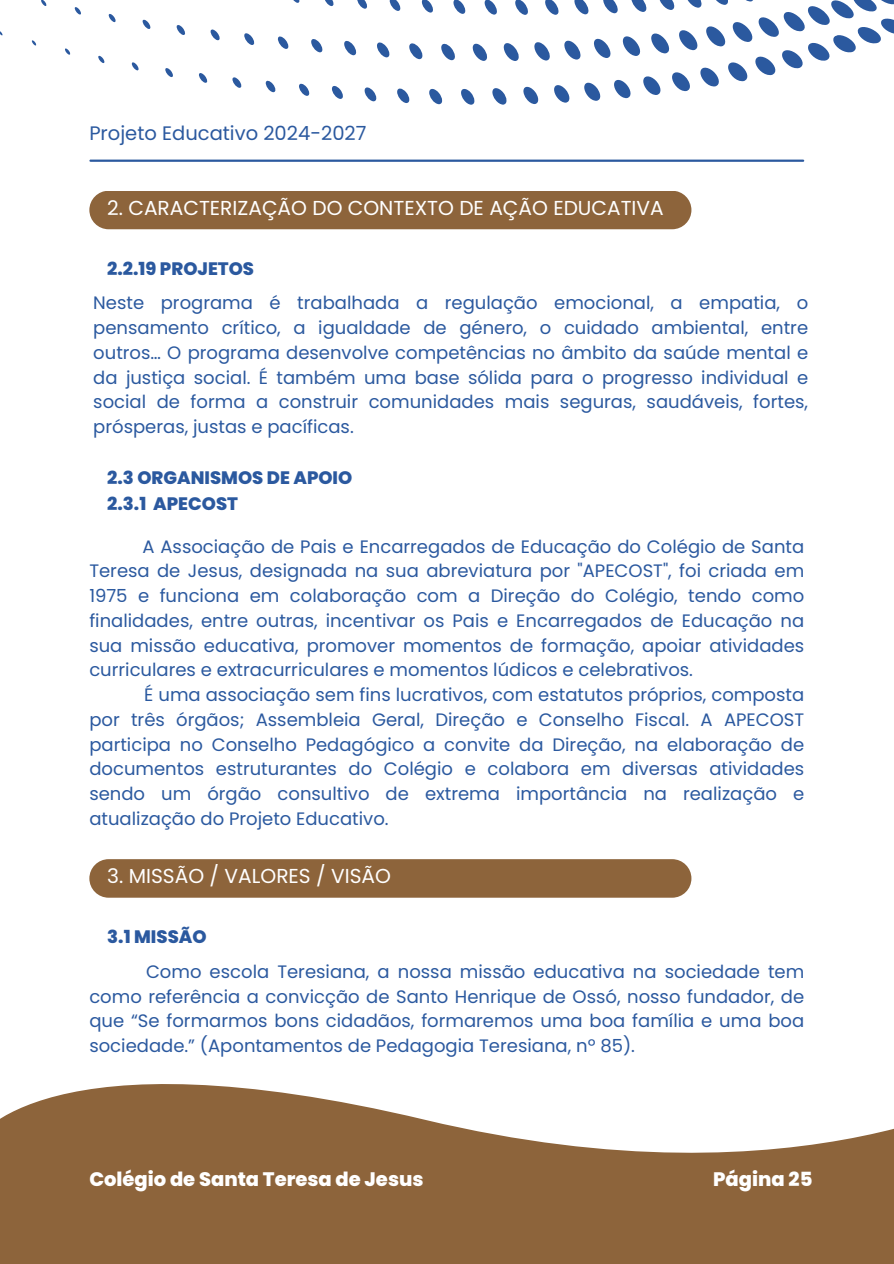
<style>
.page{position:relative;width:894px;height:1264px;background:#fff}
.page>*{position:absolute;margin:0;border:0;box-sizing:border-box;transform-origin:0 0}
.t1{font:20.1px "Poppins";color:#fff}
.t2{font:800 19.5px "Poppins";color:#fff}
.t3{font:19.5px "Poppins";color:#2b599f}
.t4{font:18px/24.8px "Poppins";color:#2b599f;text-align:justify}
.t5{font:800 18px/25.8px "Poppins";color:#2b599f}
</style>
<div class="page">
<svg style="left:0;top:1084px;width:893px;height:179px;fill:#8d643b"></svg>
<svg style="left:31px;top:40px;width:6px;height:6px"></svg>
<svg style="left:65px;top:48px;width:6px;height:7px"></svg>
<svg style="left:98px;top:55px;width:7px;height:8px"></svg>
<svg style="left:131px;top:62px;width:8px;height:9px"></svg>
<svg style="left:165px;top:68px;width:8px;height:9px"></svg>
<svg style="left:199px;top:73px;width:9px;height:10px"></svg>
<svg style="left:41px;top:0;width:6px;height:6px"></svg>
<svg style="left:74px;top:7px;width:7px;height:8px"></svg>
<svg style="left:108px;top:14px;width:8px;height:9px"></svg>
<svg style="left:142px;top:19px;width:9px;height:10px"></svg>
<svg style="left:176px;top:25px;width:9px;height:10px"></svg>
<svg style="left:210px;top:29px;width:10px;height:12px"></svg>
<svg style="left:232px;top:0;width:661px;height:105px"></svg>
<div style="left:89px;top:191px;width:602px;height:38px;background:#8d643b;border-radius:19px"></div>
<hr style="left:90px;top:159px;width:712px;height:3px;background:#2b599f">
<div style="left:89px;top:859px;width:602px;height:38px;background:#8d643b;border-radius:19px"></div>
<h4 class="t3" style="left:89px;top:119px;width:278px">Projeto Educativo 2024-2027</h4>
<p class="t1" style="left:107px;top:194px;width:558px">2. CARACTERIZAÇÃO DO CONTEXTO DE AÇÃO EDUCATIVA</p>
<p class="t5" style="left:107px;top:255px;width:148px">2.2.19 PROJETOS</p>
<h1 class="t4" style="left:93px;top:291px;width:716px">Neste programa é trabalhada a regulação emocional, a empatia, o pensamento crítico, a igualdade de género, o cuidado ambiental, entre outros… O programa desenvolve competências no âmbito da saúde mental e da justiça social. É também uma base sólida para o progresso individual e social de forma a construir comunidades mais seguras, saudáveis, fortes, prósperas, justas e pacíficas.</h1>
<p class="t5" style="left:107px;top:464px;width:246px">2.3 ORGANISMOS DE APOIO<br>2.3.1 APECOST</p>
<h4 class="t4" style="left:89px;top:534px;width:716px;text-indent:53px">A Associação de Pais e Encarregados de Educação do Colégio de Santa Teresa de Jesus, designada na sua abreviatura por "APECOST", foi criada em 1975 e funciona em colaboração com a Direção do Colégio, tendo como finalidades, entre outras, incentivar os Pais e Encarregados de Educação na sua missão educativa, promover momentos de formação, apoiar atividades curriculares e extracurriculares e momentos lúdicos e celebrativos.</h4>
<p class="t4" style="left:89px;top:682px;width:716px;text-indent:55px">É uma associação sem fins lucrativos, com estatutos próprios, composta por três órgãos; Assembleia Geral, Direção e Conselho Fiscal. A APECOST participa no Conselho Pedagógico a convite da Direção, na elaboração de documentos estruturantes do Colégio e colabora em diversas atividades sendo um órgão consultivo de extrema importância na realização e atualização do Projeto Educativo.</p>
<h4 class="t1" style="left:107px;top:862px;width:285px">3. MISSÃO / VALORES / VISÃO</h4>
<p class="t5" style="left:107px;top:924px;width:101px">3.1 MISSÃO</p>
<p class="t4" style="left:89px;top:959px;width:716px;text-indent:57px">Como escola Teresiana, a nossa missão educativa na sociedade tem como referência a convicção de Santo Henrique de Ossó, nosso fundador, de que “Se formarmos bons cidadãos, formaremos uma boa família e uma boa sociedade.” (Apontamentos de Pedagogia Teresiana, nº 85).</p>
<h3 class="t2" style="left:89px;top:1165px;width:335px">Colégio de Santa Teresa de Jesus</h3>
<h1 class="t2" style="left:713px;top:1165px;width:101px">Página 25</h1>
</div>
